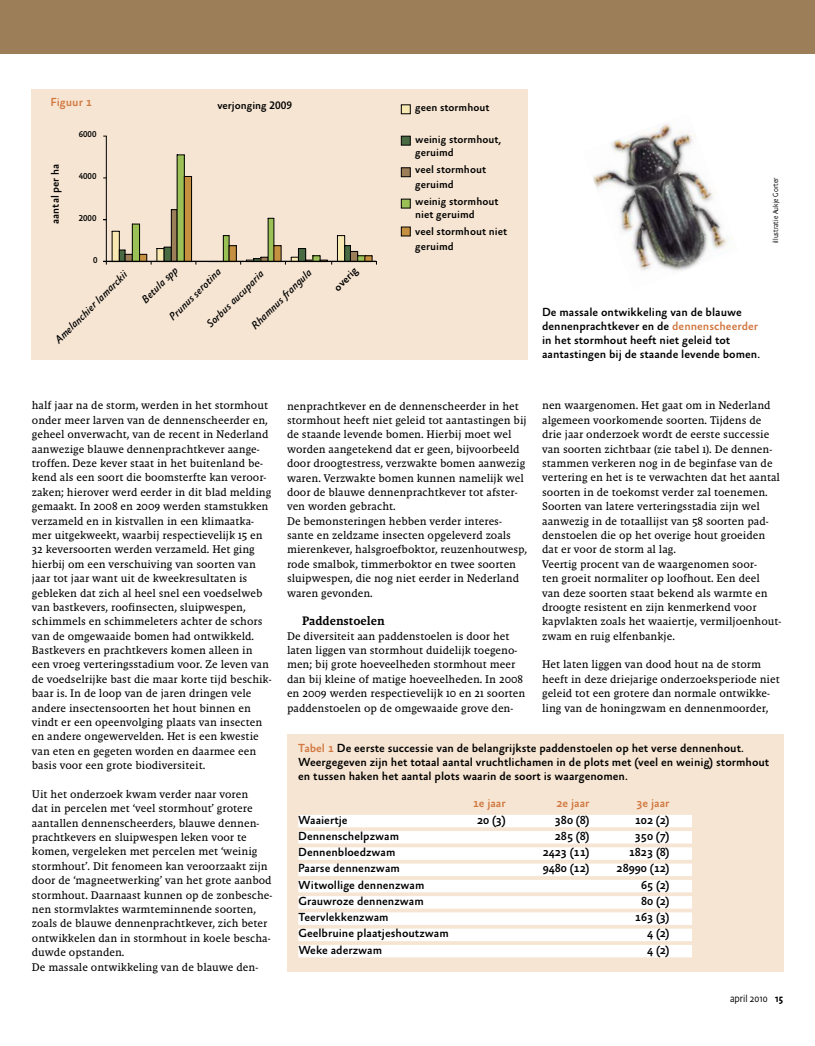
<style>
.page{position:relative;width:815px;height:1046px;background:#fff}
.page>*{position:absolute;margin:0;border:0;box-sizing:border-box;transform-origin:0 0}
.t1{font:12.5px "Malaga Med";color:#000}
.t2{font:500 11.88px/13.8px "Absara Sans";color:#000}
.t3{font:500 11.88px "Absara Sans";color:#d1773f}
.t4{font:11.25px/14.4px "Malaga Reg";color:#000}
.t5{font:500 11px/13px "Absara Sans TF";color:#000}
.t6{font:italic 500 11px "Absara Sans TF";color:#000}
.t7{font:300 10.38px "Absara Sans Head";color:#000}
.t8{font:500 8.62px "Absara Sans TF";color:#000}
.t9{font:300 7.5px "Absara Sans LF Head";color:#000}
.s1{color:#d1773f}
.s2{font-weight:500}
</style>
<div class="page">
<div style="left:0;top:0;width:815px;height:53px;background:#9c7f59"></div>
<img style="left:593px;top:123px;width:141px;height:148px">
<div style="left:32px;top:90px;width:496px;height:270px;background:#f6e5d2"></div>
<div style="left:112px;top:231px;width:7px;height:30px;background:#f8e8b2"></div>
<hr style="left:119px;top:231px;width:1px;height:31px;background:#000">
<hr style="left:112px;top:231px;width:1px;height:31px;background:#000">
<div style="left:171px;top:209px;width:6px;height:52px;background:#9c7f59"></div>
<hr style="left:171px;top:209px;width:1px;height:53px;background:#000">
<div style="left:132px;top:224px;width:7px;height:37px;background:#9bc055"></div>
<hr style="left:139px;top:224px;width:1px;height:38px;background:#000">
<hr style="left:132px;top:224px;width:1px;height:38px;background:#000">
<div style="left:177px;top:155px;width:7px;height:106px;background:#9bc055"></div>
<hr style="left:184px;top:155px;width:1px;height:107px;background:#000">
<hr style="left:177px;top:155px;width:1px;height:107px;background:#000">
<div style="left:268px;top:218px;width:6px;height:43px;background:#9bc055"></div>
<hr style="left:274px;top:218px;width:1px;height:44px;background:#000">
<hr style="left:268px;top:218px;width:1px;height:44px;background:#000">
<div style="left:184px;top:176px;width:7px;height:85px;background:#c69041"></div>
<hr style="left:191px;top:176px;width:1px;height:86px;background:#000">
<hr style="left:184px;top:176px;width:1px;height:86px;background:#000">
<hr style="left:106px;top:136px;width:1px;height:126px;background:#000">
<hr style="left:106px;top:261px;width:271px;height:1px;background:#000">
<svg style="left:103px;top:247px;width:94px;height:17px"></svg>
<svg style="left:209px;top:235px;width:168px;height:29px"></svg>
<div style="left:401px;top:105px;width:9px;height:9px;background:#f8e8b2;border:1px solid #000"></div>
<div style="left:401px;top:136px;width:9px;height:9px;background:#496b43;border:1px solid #000"></div>
<div style="left:401px;top:167px;width:9px;height:10px;background:#9c7f59;border:1px solid #000"></div>
<div style="left:401px;top:199px;width:9px;height:9px;background:#9bc055;border:1px solid #000"></div>
<div style="left:401px;top:227px;width:9px;height:9px;background:#c69041;border:1px solid #000"></div>
<div style="left:287px;top:734px;width:496px;height:237px;background:#f6e5d2"></div>
<div style="left:298px;top:814px;width:394px;height:13px;background:#fff"></div>
<div style="left:298px;top:830px;width:394px;height:13px;background:#fff"></div>
<div style="left:298px;top:847px;width:394px;height:12px;background:#fff"></div>
<div style="left:298px;top:863px;width:394px;height:12px;background:#fff"></div>
<div style="left:298px;top:879px;width:394px;height:13px;background:#fff"></div>
<div style="left:298px;top:895px;width:394px;height:13px;background:#fff"></div>
<div style="left:298px;top:912px;width:394px;height:12px;background:#fff"></div>
<div style="left:298px;top:928px;width:394px;height:12px;background:#fff"></div>
<div style="left:298px;top:944px;width:394px;height:13px;background:#fff"></div>
<p class="t3" style="left:50px;top:96px;width:43px">Figuur 1</p>
<p class="t5" style="left:49px;top:224px;width:61px;rotate:-90deg">aantal per ha</p>
<p class="t8" style="left:79px;top:130px;width:19px">6000</p>
<p class="t8" style="left:79px;top:172px;width:19px">4000</p>
<p class="t8" style="left:79px;top:213px;width:19px">2000</p>
<p class="t8" style="left:93px;top:255px;width:6px">0</p>
<p class="t5" style="left:217px;top:99px;width:76px">verjonging 2009</p>
<p class="t6" style="left:53px;top:337px;width:99px;rotate:-45deg">Amelanchier lamarckii</p>
<p class="t6" style="left:139px;top:297px;width:48px;rotate:-45deg">Betula spp</p>
<p class="t6" style="left:249px;top:323px;width:82px;rotate:-45deg">Rhamnus frangula</p>
<p class="t5" style="left:331px;top:285px;width:30px;rotate:-45deg">overig</p>
<p class="t6" style="left:167px;top:314px;width:70px;rotate:-45deg">Prunus serotina</p>
<p class="t6" style="left:204px;top:321px;width:78px;rotate:-45deg">Sorbus aucuparia</p>
<p class="t5" style="left:415px;top:102px;width:76px">geen stormhout</p>
<p class="t5" style="left:415px;top:133px;width:87px">weinig stormhout, geruimd</p>
<p class="t5" style="left:415px;top:163px;width:72px;line-height:14.4px">veel stormhout geruimd</p>
<p class="t5" style="left:415px;top:195px;width:85px">weinig stormhout niet geruimd</p>
<p class="t5" style="left:415px;top:225px;width:93px;line-height:14.4px">veel stormhout niet geruimd</p>
<p class="t9" style="left:771px;top:243px;width:67px;rotate:-90deg">illustratie Aukje Gorter</p>
<p class="t2" style="left:542px;top:306px;width:219px">De massale ontwikkeling van de blauwe dennenprachtkever en de <span class="s1">dennenscheerder </span>in het stormhout heeft niet geleid tot aantastingen bij de staande levende bomen.</p>
<p class="t4" style="left:32px;top:398px;width:241px">half jaar na de storm, werden in het stormhout onder meer larven van de dennenscheerder en, geheel onverwacht, van de recent in Nederland aanwezige blauwe dennenprachtkever aange&shy;troffen. Deze kever staat in het buitenland be&shy;kend als een soort die boomsterfte kan veroor&shy;zaken; hierover werd eerder in dit blad melding gemaakt. In 2008 en 2009 werden stamstukken verzameld en in kistvallen in een klimaatka&shy;mer uitgekweekt, waarbij respectievelijk 15 en 32 keversoorten werden verzameld. Het ging hierbij om een verschuiving van soorten van jaar tot jaar want uit de kweekresultaten is gebleken dat zich al heel snel een voedselweb van bastkevers, roofinsecten, sluipwespen, schimmels en schimmeleters achter de schors van de omgewaaide bomen had ontwikkeld.<br>Bastkevers en prachtkevers komen alleen in een vroeg verteringsstadium voor. Ze leven van de voedselrijke bast die maar korte tijd beschik&shy;baar is. In de loop van de jaren dringen vele andere insectensoorten het hout binnen en vindt er een opeenvolging plaats van insecten en andere ongewervelden. Het is een kwestie van eten en gegeten worden en daarmee een basis voor een grote biodiversiteit.</p>
<p class="t4" style="left:32px;top:786px;width:242px">Uit het onderzoek kwam verder naar voren<br>dat in percelen met ‘veel stormhout’ grotere aantallen dennenscheerders, blauwe dennen&shy;prachtkevers en sluipwespen leken voor te komen, vergeleken met percelen met ‘weinig stormhout’. Dit fenomeen kan veroorzaakt zijn door de ‘magneetwerking’ van het grote aanbod stormhout. Daarnaast kunnen op de zonbesche&shy;nen stormvlaktes warmteminnende soorten, zoals de blauwe dennenprachtkever, zich beter ontwikkelen dan in stormhout in koele bescha&shy;duwde opstanden.<br>De massale ontwikkeling van de blauwe den-</p>
<p class="t4" style="left:287px;top:398px;width:241px">nenprachtkever en de dennenscheerder in het stormhout heeft niet geleid tot aantastingen bij de staande levende bomen. Hierbij moet wel worden aangetekend dat er geen, bijvoorbeeld door droogtestress, verzwakte bomen aanwezig waren. Verzwakte bomen kunnen namelijk wel door de blauwe dennenprachtkever tot afster&shy;ven worden gebracht.<br>De bemonsteringen hebben verder interes&shy;sante en zeldzame insecten opgeleverd zoals mierenkever, halsgroefboktor, reuzenhoutwesp, rode smalbok, timmerboktor en twee soorten sluipwespen, die nog niet eerder in Nederland waren gevonden.</p>
<p class="t1" style="left:302px;top:613px;width:84px">Paddenstoelen</p>
<p class="t4" style="left:287px;top:628px;width:240px">De diversiteit aan paddenstoelen is door het laten liggen van stormhout duidelijk toegeno&shy;men; bij grote hoeveelheden stormhout meer dan bij kleine of matige hoeveelheden. In 2008 en 2009 werden respectievelijk 10 en 21 soorten paddenstoelen op de omgewaaide grove den-</p>
<p class="t4" style="left:542px;top:398px;width:241px">nen waargenomen. Het gaat om in Nederland algemeen voorkomende soorten. Tijdens de drie jaar onderzoek wordt de eerste successie van soorten zichtbaar (zie tabel 1). De dennen&shy;stammen verkeren nog in de beginfase van de vertering en het is te verwachten dat het aantal soorten in de toekomst verder zal toenemen.<br>Soorten van latere verteringsstadia zijn wel aanwezig in de totaallijst van 58 soorten pad&shy;denstoelen die op het overige hout groeiden dat er voor de storm al lag.<br>Veertig procent van de waargenomen soor-<br>ten groeit normaliter op loofhout. Een deel<br>van deze soorten staat bekend als warmte en droogte resistent en zijn kenmerkend voor kapvlakten zoals het waaiertje, vermiljoenhout&shy;zwam en ruig elfenbankje.</p>
<p class="t4" style="left:542px;top:657px;width:239px">Het laten liggen van dood hout na de storm heeft in deze driejarige onderzoeksperiode niet geleid tot een grotere dan normale ontwikke&shy;ling van de honingzwam en dennenmoorder,</p>
<p class="t2" style="left:298px;top:741px;width:473px"><span class="s1">Tabel 1</span> De eerste successie van de belangrijkste paddenstoelen op het verse dennenhout.<br>Weergegeven zijn het totaal aantal vruchtlichamen in de plots met (veel en weinig) stormhout en tussen haken het aantal plots waarin de soort is waargenomen.</p>
<p class="t3" style="left:473px;top:797px;width:35px">1e jaar</p>
<p class="t3" style="left:556px;top:797px;width:35px">2e jaar</p>
<p class="t3" style="left:636px;top:797px;width:35px">3e jaar</p>
<p class="t2" style="left:298px;top:813px;width:51px">Waaiertje</p>
<p class="t2" style="left:477px;top:813px;width:30px">20 (3)</p>
<p class="t2" style="left:555px;top:813px;width:36px">380 (8)</p>
<p class="t2" style="left:635px;top:813px;width:36px">102 (2)</p>
<p class="t2" style="left:298px;top:829px;width:102px">Dennenschelpzwam</p>
<p class="t2" style="left:555px;top:829px;width:36px">285 (8)</p>
<p class="t2" style="left:635px;top:829px;width:36px">350 (7)</p>
<p class="t2" style="left:298px;top:845px;width:99px">Dennenbloedzwam</p>
<p class="t2" style="left:543px;top:845px;width:48px">2423 (11)</p>
<p class="t2" style="left:629px;top:845px;width:42px">1823 (8)</p>
<p class="t2" style="left:298px;top:861px;width:103px">Paarse dennenzwam</p>
<p class="t2" style="left:543px;top:861px;width:48px">9480 (12)</p>
<p class="t2" style="left:617px;top:861px;width:54px">28990 (12)</p>
<p class="t2" style="left:298px;top:878px;width:128px">Witwollige dennenzwam</p>
<p class="t2" style="left:641px;top:878px;width:30px">65 (2)</p>
<p class="t2" style="left:298px;top:894px;width:127px">Grauwroze dennenzwam</p>
<p class="t2" style="left:641px;top:894px;width:30px">80 (2)</p>
<p class="t2" style="left:298px;top:910px;width:92px">Teervlekkenzwam</p>
<p class="t2" style="left:635px;top:910px;width:36px">163 (3)</p>
<p class="t2" style="left:298px;top:926px;width:152px">Geelbruine plaatjeshoutzwam</p>
<p class="t2" style="left:647px;top:926px;width:24px">4 (2)</p>
<p class="t2" style="left:298px;top:943px;width:85px">Weke aderzwam</p>
<p class="t2" style="left:647px;top:943px;width:24px">4 (2)</p>
<p class="t7" style="left:730px;top:991px;width:55px">april 2010 <span class="s2">15</span></p>
</div>
